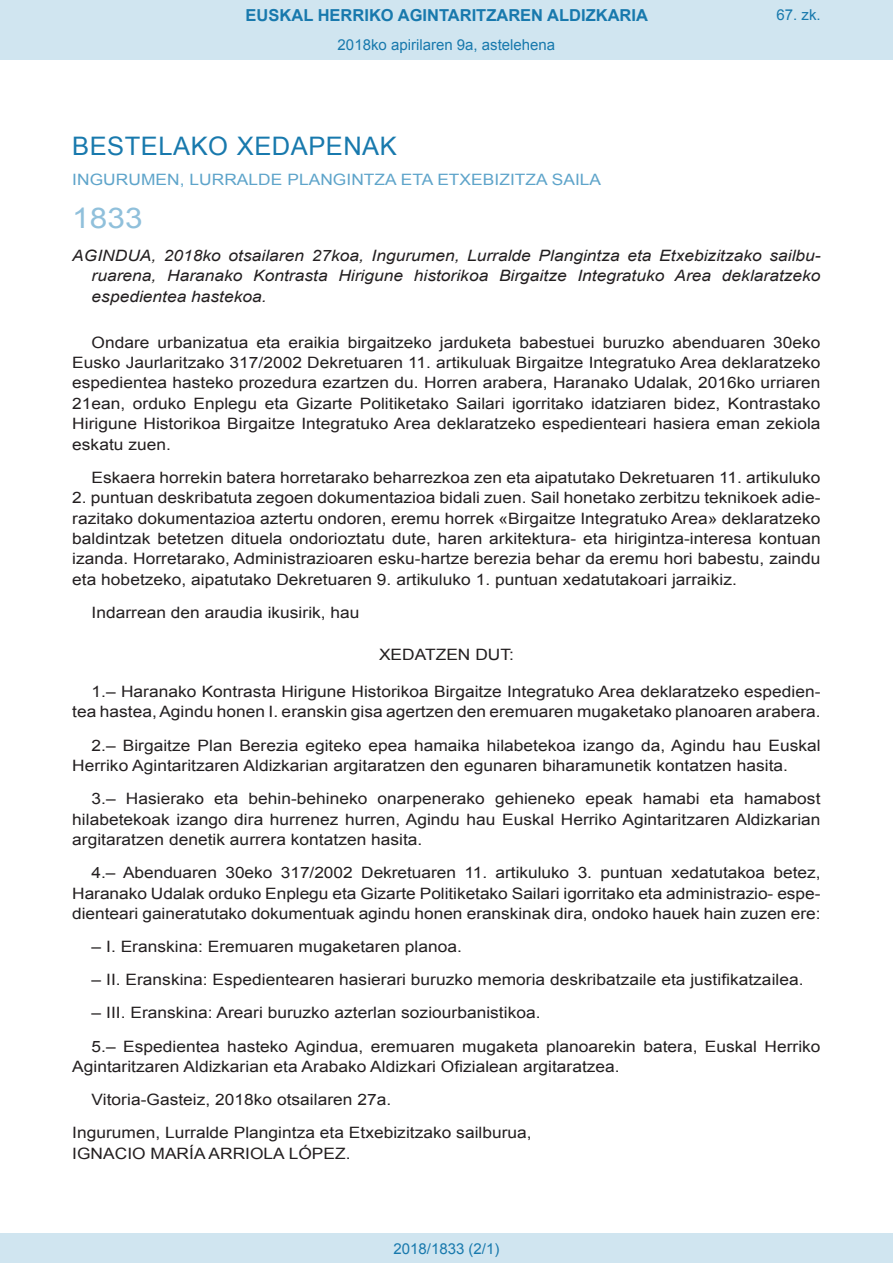
<style>
.page{position:relative;width:893px;height:1263px;background:#fff}
.page>*{position:absolute;margin:0;border:0;box-sizing:border-box;transform-origin:0 0}
.BOPVOrden{font:28.5px "Arial";color:#90c0db;scale:1.11 1}
.BOPVSeccion{font:25.5px "Arial";letter-spacing:.02em;color:#1879ad}
.t1{font:700 16.5px "Arial";color:#1879ad}
.BOPVDetalle{font:15.6px/20.4px "Arial";color:#231f20;text-align:justify;scale:1.11 1}
.BOPVTitulo{font:italic 15.6px/20.4px "Arial";color:#231f20;text-align:justify;scale:1.11 1}
.BOPVFirmaPuesto{font:15.6px "Arial";color:#231f20;scale:1.11 1}
.BOPVOrganismo{font:15.6px "Arial";letter-spacing:.005em;color:#5ea4ca;scale:1.11 1}
.BOPVFirmaLugFec{font:15.6px "Arial";color:#231f20;scale:1.11 1}
.BOPVFirmaNombre{font:15.6px "Arial";color:#231f20;scale:1.11 1}
.BOPVClave{font:15.6px "Arial";color:#231f20;scale:1.11 1}
.Paginacion_Centro{font:15px "Arial";color:#1879ad}
</style>
<div class="page">
<div style="left:0;top:0;width:893px;height:60px;background:#d0e5f0"></div>
<div style="left:0;top:1233px;width:893px;height:30px;background:#d0e5f0"></div>
<p class="t1" style="left:246px;top:4px;width:404px">EUSKAL HERRIKO AGINTARITZAREN ALDIZKARIA</p>
<p class="Paginacion_Centro" style="left:338px;top:35px;width:219px">2018ko apirilaren 9a, astelehena</p>
<p class="Paginacion_Centro" style="left:776px;top:5px;width:46px">67. zk.</p>
<p class="BOPVSeccion" style="left:72px;top:129px;width:326px">BESTELAKO XEDAPENAK</p>
<p class="BOPVOrganismo" style="left:72px;top:169px;width:478px">INGURUMEN, LURRALDE PLANGINTZA ETA ETXEBIZITZA SAILA</p>
<p class="BOPVOrden" style="left:72px;top:199px;width:65px">1833</p>
<p class="BOPVTitulo" style="left:92px;top:245px;width:658px;text-indent:-19px">AGINDUA, 2018ko otsailaren 27koa, Ingurumen, Lurralde Plangintza eta Etxebizitzako sailbu&shy;ruarena, Haranako Kontrasta Hirigune historikoa Birgaitze Integratuko Area deklaratzeko espedientea hastekoa.</p>
<p class="BOPVDetalle" style="left:72px;top:332px;width:676px;text-indent:19px">Ondare urbanizatua eta eraikia birgaitzeko jarduketa babestuei buruzko abenduaren 30eko Eusko Jaurlaritzako 317/2002 Dekretuaren 11. artikuluak Birgaitze Integratuko Area deklaratzeko espedientea hasteko prozedura ezartzen du. Horren arabera, Haranako Udalak, 2016ko urriaren 21ean, orduko Enplegu eta Gizarte Politiketako Sailari igorritako idatziaren bidez, Kontrastako Hirigune Historikoa Birgaitze Integratuko Area deklaratzeko espedienteari hasiera eman zekiola eskatu zuen.</p>
<p class="BOPVDetalle" style="left:92px;top:467px;width:658px">Eskaera horrekin batera horretarako beharrezkoa zen eta aipatutako Dekretuaren 11. artikuluko</p>
<p class="BOPVDetalle" style="left:72px;top:488px;width:676px">2. puntuan deskribatuta zegoen dokumentazioa bidali zuen. Sail honetako zerbitzu teknikoek adie&shy;razitako dokumentazioa aztertu ondoren, eremu horrek «Birgaitze Integratuko Area» deklaratzeko baldintzak betetzen dituela ondorioztatu dute, haren arkitektura- eta hirigintza-interesa kontuan izanda. Horretarako, Administrazioaren esku-hartze berezia behar da eremu hori babestu, zaindu eta hobetzeko, aipatutako Dekretuaren 9. artikuluko 1. puntuan xedatutakoari jarraikiz.</p>
<p class="BOPVDetalle" style="left:92px;top:602px;width:243px">Indarrean den araudia ikusirik, hau</p>
<p class="BOPVClave" style="left:379px;top:644px;width:123px">XEDATZEN DUT:</p>
<p class="BOPVDetalle" style="left:72px;top:681px;width:676px;text-align:right">1.– Haranako Kontrasta Hirigune Historikoa Birgaitze Integratuko Area deklaratzeko espedien&shy;tea hastea, Agindu honen I. eranskin gisa agertzen den eremuaren mugaketako planoaren arabera.</p>
<p class="BOPVDetalle" style="left:72px;top:735px;width:676px;text-indent:19px">2.– Birgaitze Plan Berezia egiteko epea hamaika hilabetekoa izango da, Agindu hau Euskal<br>Herriko Agintaritzaren Aldizkarian argitaratzen den egunaren biharamunetik kontatzen hasita.</p>
<p class="BOPVDetalle" style="left:72px;top:789px;width:676px;text-indent:19px">3.– Hasierako eta behin-behineko onarpenerako gehieneko epeak hamabi eta hamabost hilabetekoak izango dira hurrenez hurren, Agindu hau Euskal Herriko Agintaritzaren Aldizkarian argitaratzen denetik aurrera kontatzen hasita.</p>
<p class="BOPVDetalle" style="left:72px;top:862px;width:676px;text-indent:19px">4.– Abenduaren 30eko 317/2002 Dekretuaren 11. artikuluko 3. puntuan xedatutakoa betez, Haranako Udalak orduko Enplegu eta Gizarte Politiketako Sailari igorritako eta administrazio- espe&shy;dienteari gaineratutako dokumentuak agindu honen eranskinak dira, ondoko hauek hain zuzen ere:</p>
<p class="BOPVDetalle" style="left:92px;top:936px;width:335px">– I. Eranskina: Eremuaren mugaketaren planoa.</p>
<p class="BOPVDetalle" style="left:92px;top:970px;width:643px">– II. Eranskina: Espedientearen hasierari buruzko memoria deskribatzaile eta justifikatzailea.</p>
<p class="BOPVDetalle" style="left:92px;top:1003px;width:406px">– III. Eranskina: Areari buruzko azterlan soziourbanistikoa.</p>
<p class="BOPVDetalle" style="left:72px;top:1036px;width:676px;text-indent:19px">5.– Espedientea hasteko Agindua, eremuaren mugaketa planoarekin batera, Euskal Herriko<br>Agintaritzaren Aldizkarian eta Arabako Aldizkari Ofizialean argitaratzea.</p>
<p class="BOPVFirmaLugFec" style="left:92px;top:1089px;width:271px">Vitoria-Gasteiz, 2018ko otsailaren 27a.</p>
<p class="BOPVFirmaPuesto" style="left:72px;top:1122px;width:415px">Ingurumen, Lurralde Plangintza eta Etxebizitzako sailburua,</p>
<p class="BOPVFirmaNombre" style="left:72px;top:1143px;width:252px">IGNACIO MARÍA ARRIOLA LÓPEZ.</p>
<p class="Paginacion_Centro" style="left:393px;top:1238px;width:107px">2018/1833 (2/1)</p>
</div>
